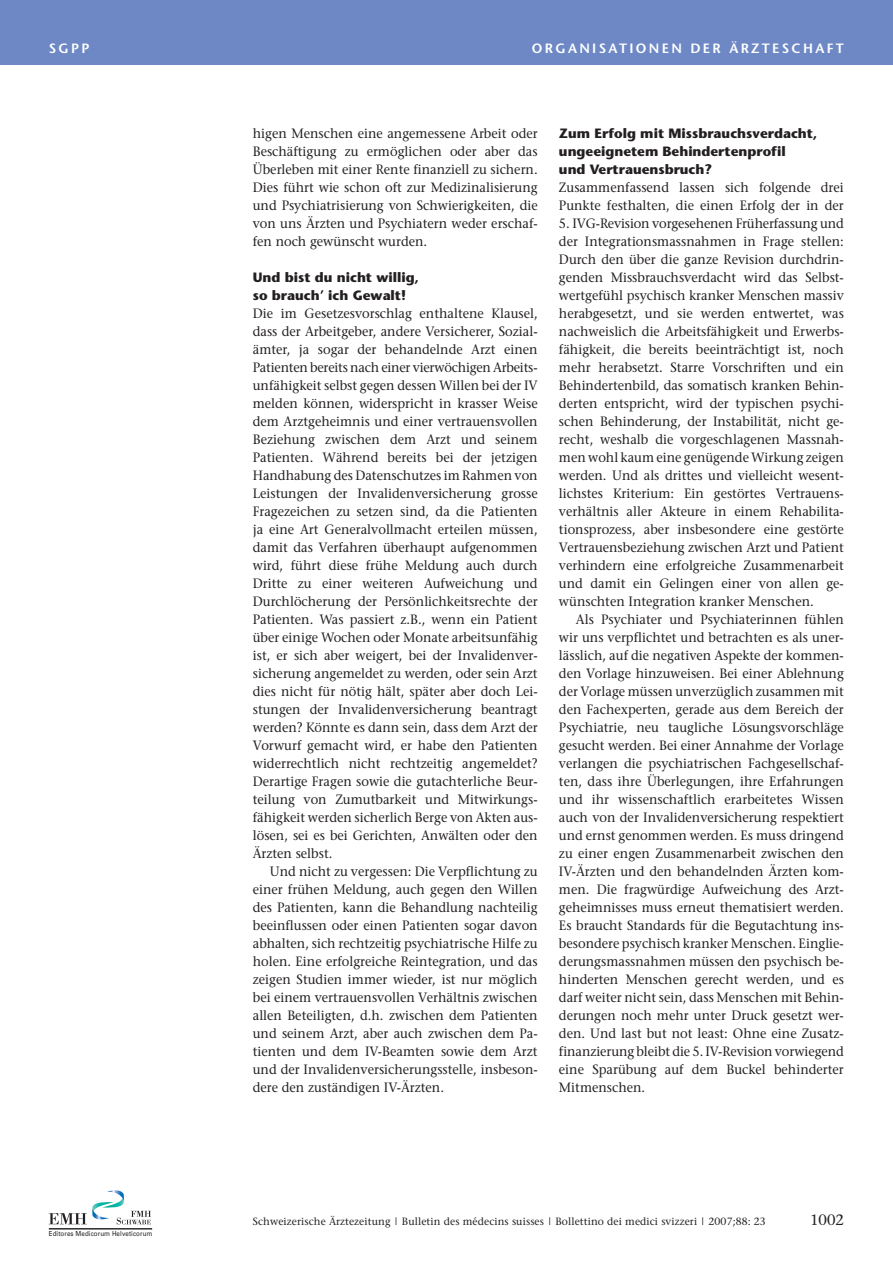
<style>
.page{position:relative;width:893px;height:1263px;background:#fff}
.page>*{position:absolute;margin:0;border:0;box-sizing:border-box;transform-origin:0 0}
.t1{font:15px "Stone Serif";color:#231f20}
.t2{font:13.5px/18px "Stone Serif";color:#231f20;text-align:justify;scale:.95 1}
.t3{font:700 13.5px/18px "Stone Sans";color:#231f20}
.t4{font:600 13.5px "Stone Sans";letter-spacing:.17em;color:#fff}
.t5{font:10.5px "Stone Serif";letter-spacing:.01em;color:#231f20}
.t6{font:6.9px "Univers";letter-spacing:.015em;color:#231f20;scale:.9 1}
</style>
<div class="page">
<svg style="left:49px;top:1190px;width:102px;height:34px"></svg>
<hr style="left:49px;top:1228px;width:103px;height:1px;background:#231f20">
<div style="left:0;top:0;width:893px;height:64px;background:#6d88c5"></div>
<p class="t4" style="left:49px;top:42px;width:42px">SGPP</p>
<p class="t4" style="left:532px;top:42px;width:313px">ORGANISATIONEN DER ÄRZTESCHAFT</p>
<p class="t2" style="left:253px;top:126px;width:301px">higen Menschen eine angemessene Arbeit oder Beschäftigung zu ermöglichen oder aber das Überleben mit einer Rente finanziell zu sichern.<br>Dies führt wie schon oft zur Medizinalisierung und Psychiatrisierung von Schwierigkeiten, die von uns Ärzten und Psychiatern weder erschaf&shy;fen noch gewünscht wurden.</p>
<p class="t3" style="left:253px;top:270px;width:168px">Und bist du nicht willig, so brauch’ ich Gewalt!</p>
<p class="t2" style="left:253px;top:306px;width:301px">Die im Gesetzesvorschlag enthaltene Klausel, dass der Arbeitgeber, andere Versicherer, Sozial&shy;ämter, ja sogar der behandelnde Arzt einen Patienten bereits nach einer vierwöchigen Arbeits&shy;unfähigkeit selbst gegen dessen Willen bei der IV melden können, widerspricht in krasser Weise dem Arztgeheimnis und einer vertrauensvollen Beziehung zwischen dem Arzt und seinem Patienten. Während bereits bei der jetzigen Handhabung des Datenschutzes im Rahmen von Leistungen der Invalidenversicherung grosse Fragezeichen zu setzen sind, da die Patienten ja eine Art Generalvollmacht erteilen müssen, damit das Verfahren überhaupt aufgenommen wird, führt diese frühe Meldung auch durch Dritte zu einer weiteren Aufweichung und Durchlöcherung der Persönlichkeitsrechte der Patienten. Was passiert z.B., wenn ein Patient über einige Wochen oder Monate arbeitsunfähig ist, er sich aber weigert, bei der Invalidenver&shy;sicherung angemeldet zu werden, oder sein Arzt dies nicht für nötig hält, später aber doch Lei&shy;stungen der Invalidenversicherung beantragt werden? Könnte es dann sein, dass dem Arzt der Vorwurf gemacht wird, er habe den Patienten widerrechtlich nicht rechtzeitig angemeldet?<br>Derartige Fragen sowie die gutachterliche Beur&shy;teilung von Zumutbarkeit und Mitwirkungs&shy;fähigkeit werden sicherlich Berge von Akten aus&shy;lösen, sei es bei Gerichten, Anwälten oder den Ärzten selbst.</p>
<p class="t2" style="left:253px;top:864px;width:301px;text-indent:17px">Und nicht zu vergessen: Die Verpflichtung zu einer frühen Meldung, auch gegen den Willen des Patienten, kann die Behandlung nachteilig beeinflussen oder einen Patienten sogar davon abhalten, sich rechtzeitig psychiatrische Hilfe zu holen. Eine erfolgreiche Reintegration, und das zeigen Studien immer wieder, ist nur möglich bei einem vertrauensvollen Verhältnis zwischen allen Beteiligten, d.h. zwischen dem Patienten und seinem Arzt, aber auch zwischen dem Pa&shy;tienten und dem IV-Beamten sowie dem Arzt und der Invalidenversicherungsstelle, insbeson&shy;dere den zuständigen IV-Ärzten.</p>
<p class="t3" style="left:559px;top:126px;width:260px">Zum Erfolg mit Missbrauchsverdacht, ungeeignetem Behindertenprofil<br>und Vertrauensbruch?</p>
<p class="t2" style="left:559px;top:180px;width:301px">Zusammenfassend lassen sich folgende drei<br>Punkte festhalten, die einen Erfolg der in der</p>
<p class="t2" style="left:559px;top:216px;width:301px">5. IVG-Revision vorgesehenen Früherfassung und der Integrationsmassnahmen in Frage stellen:<br>Durch den über die ganze Revision durchdrin&shy;genden Missbrauchsverdacht wird das Selbst&shy;wertgefühl psychisch kranker Menschen massiv herabgesetzt, und sie werden entwertet, was nachweislich die Arbeitsfähigkeit und Erwerbs&shy;fähigkeit, die bereits beeinträchtigt ist, noch mehr herabsetzt. Starre Vorschriften und ein Behindertenbild, das somatisch kranken Behin&shy;derten entspricht, wird der typischen psychi&shy;schen Behinderung, der Instabilität, nicht ge&shy;recht, weshalb die vorgeschlagenen Massnah&shy;men wohl kaum eine genügende Wirkung zeigen werden. Und als drittes und vielleicht wesent&shy;lichstes Kriterium: Ein gestörtes Vertrauens&shy;verhältnis aller Akteure in einem Rehabilita&shy;tionsprozess, aber insbesondere eine gestörte Vertrauensbeziehung zwischen Arzt und Patient verhindern eine erfolgreiche Zusammenarbeit und damit ein Gelingen einer von allen ge&shy;wünschten Integration kranker Menschen.</p>
<p class="t2" style="left:559px;top:612px;width:301px;text-indent:17px">Als Psychiater und Psychiaterinnen fühlen wir uns verpflichtet und betrachten es als uner&shy;lässlich, auf die negativen Aspekte der kommen&shy;den Vorlage hinzuweisen. Bei einer Ablehnung der Vorlage müssen unverzüglich zusammen mit den Fachexperten, gerade aus dem Bereich der Psychiatrie, neu taugliche Lösungsvorschläge gesucht werden. Bei einer Annahme der Vorlage verlangen die psychiatrischen Fachgesellschaf&shy;ten, dass ihre Überlegungen, ihre Erfahrungen und ihr wissenschaftlich erarbeitetes Wissen auch von der Invalidenversicherung respektiert und ernst genommen werden. Es muss dringend zu einer engen Zusammenarbeit zwischen den IV-Ärzten und den behandelnden Ärzten kom&shy;men. Die fragwürdige Aufweichung des Arzt&shy;geheimnisses muss erneut thematisiert werden.<br>Es braucht Standards für die Begutachtung ins&shy;besondere psychisch kranker Menschen. Einglie&shy;derungsmassnahmen müssen den psychisch be&shy;hinderten Menschen gerecht werden, und es darf weiter nicht sein, dass Menschen mit Behin&shy;derungen noch mehr unter Druck gesetzt wer&shy;den. Und last but not least: Ohne eine Zusatz&shy;finanzierung bleibt die 5. IV-Revision vorwiegend eine Sparübung auf dem Buckel behinderter Mitmenschen.</p>
<p class="t6" style="left:49px;top:1229px;width:117px">Editores Medicorum Helveticorum</p>
<p class="t5" style="left:253px;top:1217px;width:515px">Schweizerische Ärztezeitung | Bulletin des médecins suisses | Bollettino dei medici svizzeri | 2007;88: 23</p>
<p class="t1" style="left:810px;top:1213px;width:35px">1002</p>
</div>
